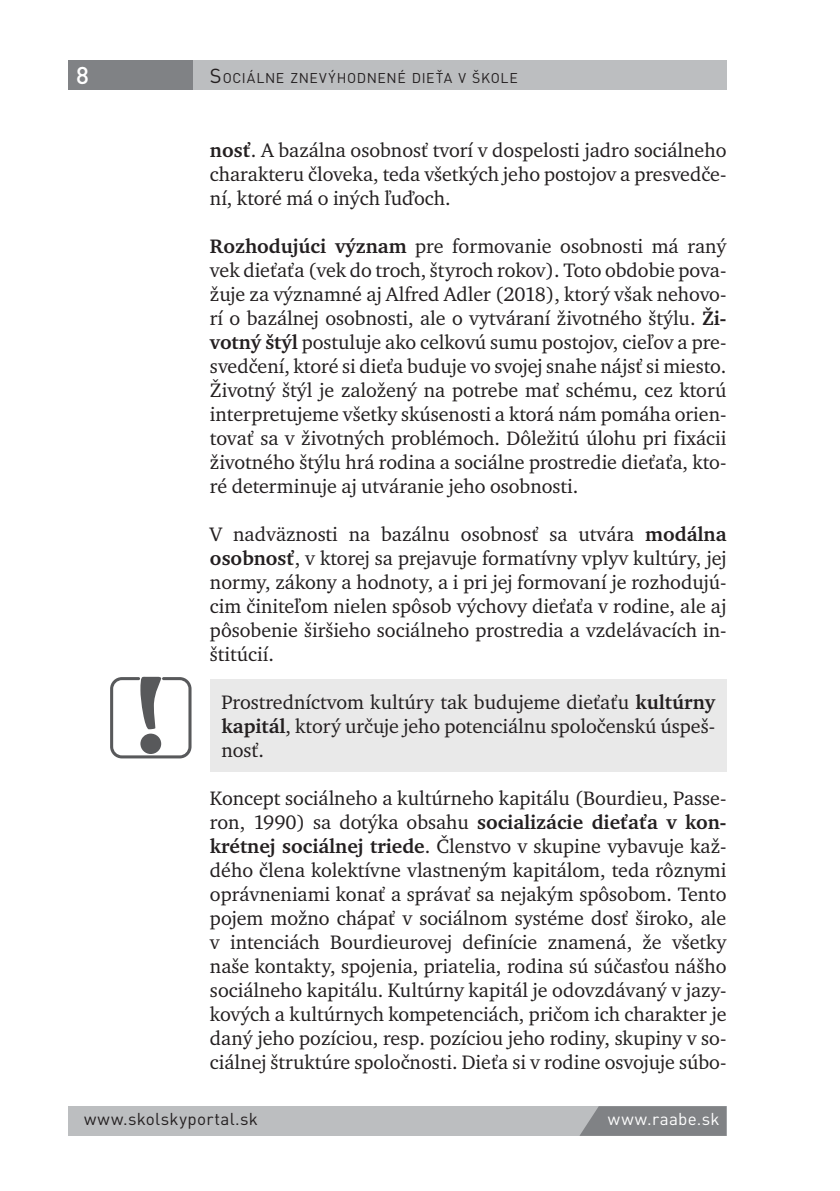
<style>
.page{position:relative;width:840px;height:1191px;background:#fff}
.page>*{position:absolute;margin:0;border:0;box-sizing:border-box;transform-origin:0 0}
.t1{font:500 24px "DIN Pro";color:#fff}
.t2{font:20px/24px "Charter Itc TOT";color:#231f20;text-align:justify}
.t3{font:17px "DIN Pro";letter-spacing:.02em;color:#231f20}
.t4{font:17px "DIN Pro";letter-spacing:.02em;color:#fff}
.t5{font:14px "DIN Pro";letter-spacing:.045em;color:#231f20}
.s1{font-size:20px}
.s2{font-weight:700}
</style>
<div class="page">
<div style="left:68px;top:61px;width:658px;height:29px;background:#bcbec0"></div>
<div style="left:68px;top:61px;width:125px;height:29px;background:#808285"></div>
<div style="left:68px;top:1106px;width:658px;height:29px;background:#bcbec0"></div>
<svg style="left:580px;top:1106px;width:146px;height:29px;background:#848689"></svg>
<svg style="left:110px;top:677px;width:81px;height:81px"></svg>
<div style="left:210px;top:679px;width:516px;height:93px;background:#e9e9e9"></div>
<p class="t1" style="left:76px;top:59px;width:14px">8</p>
<p class="t5" style="left:210px;top:68px;width:309px"><span class="s1">S</span>OCIÁLNE ZNEVÝHODNENÉ DIEŤA V ŠKOLE</p>
<p class="t2" style="left:210px;top:138px;width:517px"><span class="s2">nosť</span>. A bazálna osobnosť tvorí v dospelosti jadro sociálneho charakteru človeka, teda všetkých jeho postojov a presvedče‑ ní, ktoré má o iných ľuďoch.</p>
<p class="t2" style="left:210px;top:234px;width:517px"><span class="s2">Rozhodujúci význam</span> pre formovanie osobnosti má raný vek dieťaťa (vek do troch, štyroch rokov). Toto obdobie pova‑ žuje za významné aj Alfred Adler (2018), ktorý však nehovo‑ rí o bazálnej osobnosti, ale o vytváraní životného štýlu. <span class="s2">Ži&shy;votný štýl</span> postuluje ako celkovú sumu postojov, cieľov a pre‑ svedčení, ktoré si dieťa buduje vo svojej snahe nájsť si miesto.<br>Životný štýl je založený na potrebe mať schému, cez ktorú interpretujeme všetky skúsenosti a ktorá nám pomáha orien‑ tovať sa v životných problémoch. Dôležitú úlohu pri fixácii životného štýlu hrá rodina a sociálne prostredie dieťaťa, kto‑ ré determinuje aj utváranie jeho osobnosti.</p>
<p class="t2" style="left:210px;top:522px;width:517px">V nadväznosti na bazálnu osobnosť sa utvára <span class="s2">modálna osobnosť</span>, v ktorej sa prejavuje formatívny vplyv kultúry, jej normy, zákony a hodnoty, a i pri jej formovaní je rozhodujú‑ cim činiteľom nielen spôsob výchovy dieťaťa v rodine, ale aj pôsobenie širšieho sociálneho prostredia a vzdelávacích in‑ štitúcií.</p>
<p class="t2" style="left:221px;top:690px;width:495px">Prostredníctvom kultúry tak budujeme dieťaťu <span class="s2">kultúrny kapitál</span>, ktorý určuje jeho potenciálnu spoločenskú úspeš‑ nosť.</p>
<p class="t2" style="left:210px;top:786px;width:517px">Koncept sociálneho a kultúrneho kapitálu (Bourdieu, Passe‑ ron, 1990) sa dotýka obsahu <span class="s2">socializácie dieťaťa v kon&shy;krétnej sociálnej triede</span>. Členstvo v skupine vybavuje kaž‑ dého člena kolektívne vlastneným kapitálom, teda rôznymi oprávneniami konať a správať sa nejakým spôsobom. Tento pojem možno chápať v sociálnom systéme dosť široko, ale v intenciách Bourdieurovej definície znamená, že všetky naše kontakty, spojenia, priatelia, rodina sú súčasťou nášho sociálneho kapitálu. Kultúrny kapitál je odovzdávaný v jazy‑ kových a kultúrnych kompetenciách, pričom ich charakter je daný jeho pozíciou, resp. pozíciou jeho rodiny, skupiny v so‑ ciálnej štruktúre spoločnosti. Dieťa si v rodine osvojuje súbo‑</p>
<p class="t3" style="left:84px;top:1107px;width:175px">www.skolskyportal.sk</p>
<p class="t4" style="left:607px;top:1107px;width:113px">www.raabe.sk</p>
</div>
